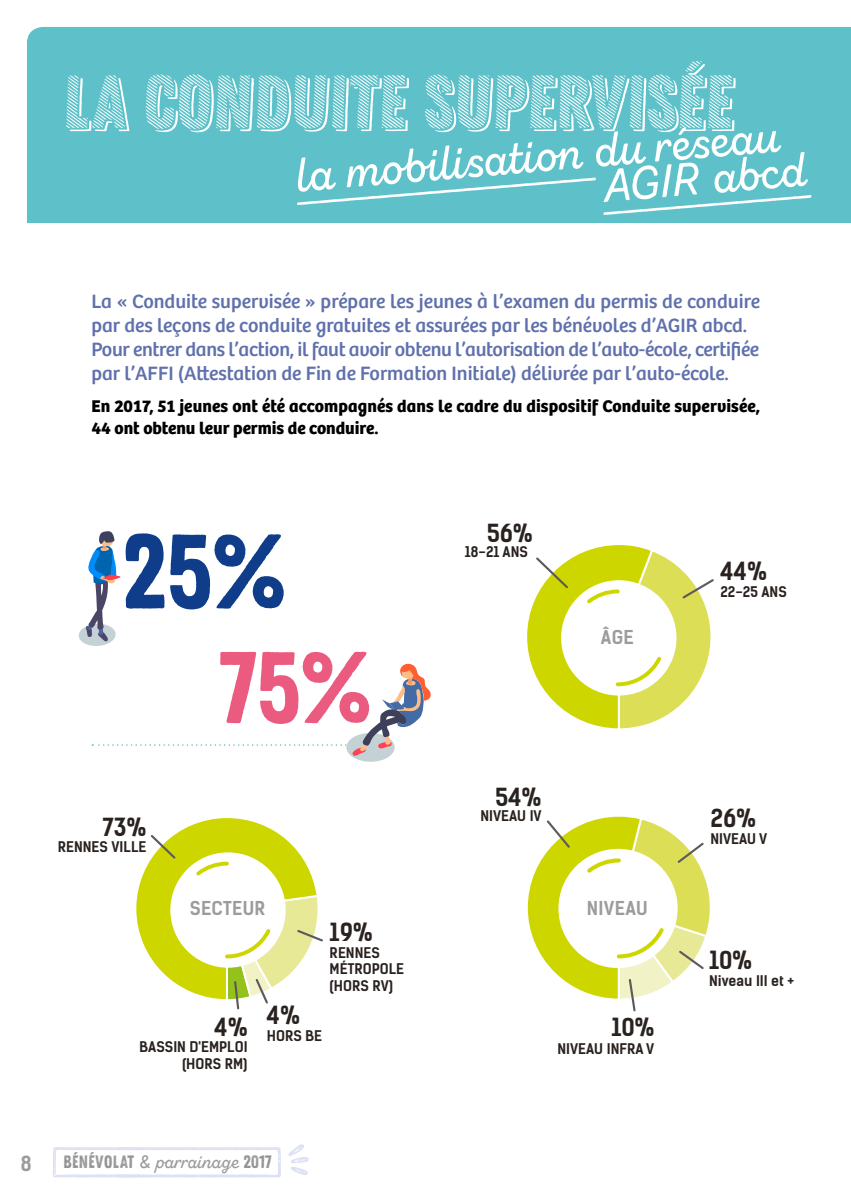
<style>
.page{position:relative;width:851px;height:1191px;background:#fff}
.page>*{position:absolute;margin:0;border:0;box-sizing:border-box;transform-origin:0 0}
.t1{font:105.6px "Zing Rust Base";color:#103d8a}
.t2{font:101.4px "Zing Rust Base";color:#eb5b80}
.t3{font:75.6px "Zing Rust D1 Base Sh 1";color:#fff}
.t4{font:46px/36.6px "Zing Script Rust SB Demo Base";color:#fff}
.t5{font:23.8px "Kelson Sans Bold BG";color:#29221f}
.t6{font:20px/24px "Bree";color:#5f70ac}
.t7{font:20px "Kelson Sans Bold BG";color:#9c9c9d}
.t8{font:18.2px "Kelson Sans Bold BG";letter-spacing:.015em;color:#9c9c9d}
.t9{font:18px "Zing Script Rust SB Demo Base";color:#9c9c9d}
.t10{font:700 17.6px/21.2px "Bree";letter-spacing:.005em;color:#000}
.t11{font:14px/16.8px "Kelson Sans Bold BG";color:#29221f}
.s1{font-family:"Zing Rust D1 Base";font-style:italic;color:#000}
.s2{font-family:"Zing Rust D1 Base";color:#000}
</style>
<div class="page">
<svg style="left:288px;top:1144px;width:20px;height:31px"></svg>
<svg style="left:53px;top:1147px;width:228px;height:30px"></svg>
<div style="left:27px;top:27px;width:823px;height:196px;background:#5ec1c9"></div>
<div style="left:297px;top:164px;width:298px;height:54px;background:#5ec1c9"></div>
<svg style="left:603px;top:174px;width:208px;height:49px;background:#66c4cb"></svg>
<svg style="left:527px;top:545px;width:187px;height:184px"></svg>
<svg style="left:136px;top:818px;width:187px;height:192px"></svg>
<svg style="left:527px;top:816px;width:183px;height:196px"></svg>
<div style="left:78px;top:623px;width:38px;height:23px;background:#c4d2d5;border-radius:50%"></div>
<svg style="left:85px;top:531px;width:35px;height:110px"></svg>
<div style="left:346px;top:733px;width:48px;height:28px;background:#c4d2d5;border-radius:50%"></div>
<svg style="left:92px;top:664px;width:339px;height:92px"></svg>
<h3 class="t3" style="left:64px;top:58px;width:672px">LA CONDUITE SUPERVISÉE</h3>
<h3 class="t4" style="left:598px;top:132px;width:205px;text-indent:-305px;rotate:-5deg">la mobilisation du réseau<br>AGIR abcd</h3>
<p class="t6" style="left:91px;top:289px;width:669px">La « Conduite supervisée » prépare les jeunes à l’examen du permis de conduire par des leçons de conduite gratuites et assurées par les bénévoles d’AGIR abcd.<br>Pour entrer dans l’action, il faut avoir obtenu l’autorisation de l’auto-école, certifiée par l’AFFI (Attestation de Fin de Formation Initiale) délivrée par l’auto-école.</p>
<p class="t10" style="left:91px;top:396px;width:669px">En 2017, 51 jeunes ont été accompagnés dans le cadre du dispositif Conduite supervisée,<br>44 ont obtenu leur permis de conduire.</p>
<h1 class="t1" style="left:124px;top:510px;width:183px">25%</h1>
<p class="t5" style="left:103px;top:812px;width:45px">73%</p>
<p class="t11" style="left:58px;top:838px;width:90px">RENNES VILLE</p>
<h2 class="t2" style="left:222px;top:628px;width:170px">75%</h2>
<p class="t5" style="left:487px;top:518px;width:47px">56%</p>
<p class="t11" style="left:465px;top:544px;width:64px">18-21 ANS</p>
<p class="t5" style="left:495px;top:782px;width:47px">54%</p>
<p class="t11" style="left:480px;top:807px;width:63px">NIVEAU IV</p>
<p class="t8" style="left:600px;top:626px;width:22px">ÂGE</p>
<p class="t8" style="left:190px;top:896px;width:77px">SECTEUR</p>
<p class="t8" style="left:587px;top:896px;width:39px">NIVEAU</p>
<p class="t5" style="left:329px;top:917px;width:45px">19%</p>
<p class="t5" style="left:267px;top:1000px;width:35px">4%</p>
<p class="t11" style="left:214px;top:1027px;width:109px"><sup>4%</sup> HORS BE</p>
<p class="t11" style="left:139px;top:1038px;width:110px;text-align:right">BASSIN D'EMPLOI (HORS RM)</p>
<p class="t11" style="left:329px;top:944px;width:76px">RENNES<br>MÉTROPOLE (HORS RV)</p>
<p class="t7" style="left:21px;top:1151px;width:12px">8</p>
<p class="t9" style="left:64px;top:1151px;width:210px"><span class="s1">BÉNÉVOLAT</span> &amp; parrainage <span class="s2">2017</span></p>
<p class="t5" style="left:611px;top:1012px;width:44px">10%</p>
<p class="t11" style="left:557px;top:1040px;width:98px">NIVEAU INFRA V</p>
<p class="t5" style="left:720px;top:557px;width:48px">44%</p>
<p class="t11" style="left:720px;top:584px;width:68px">22-25 ANS</p>
<p class="t5" style="left:710px;top:803px;width:47px">26%</p>
<p class="t11" style="left:710px;top:830px;width:58px">NIVEAU V</p>
<p class="t5" style="left:709px;top:946px;width:44px">10%</p>
<p class="t11" style="left:709px;top:972px;width:87px">NIVEAU III ET +</p>
</div>
